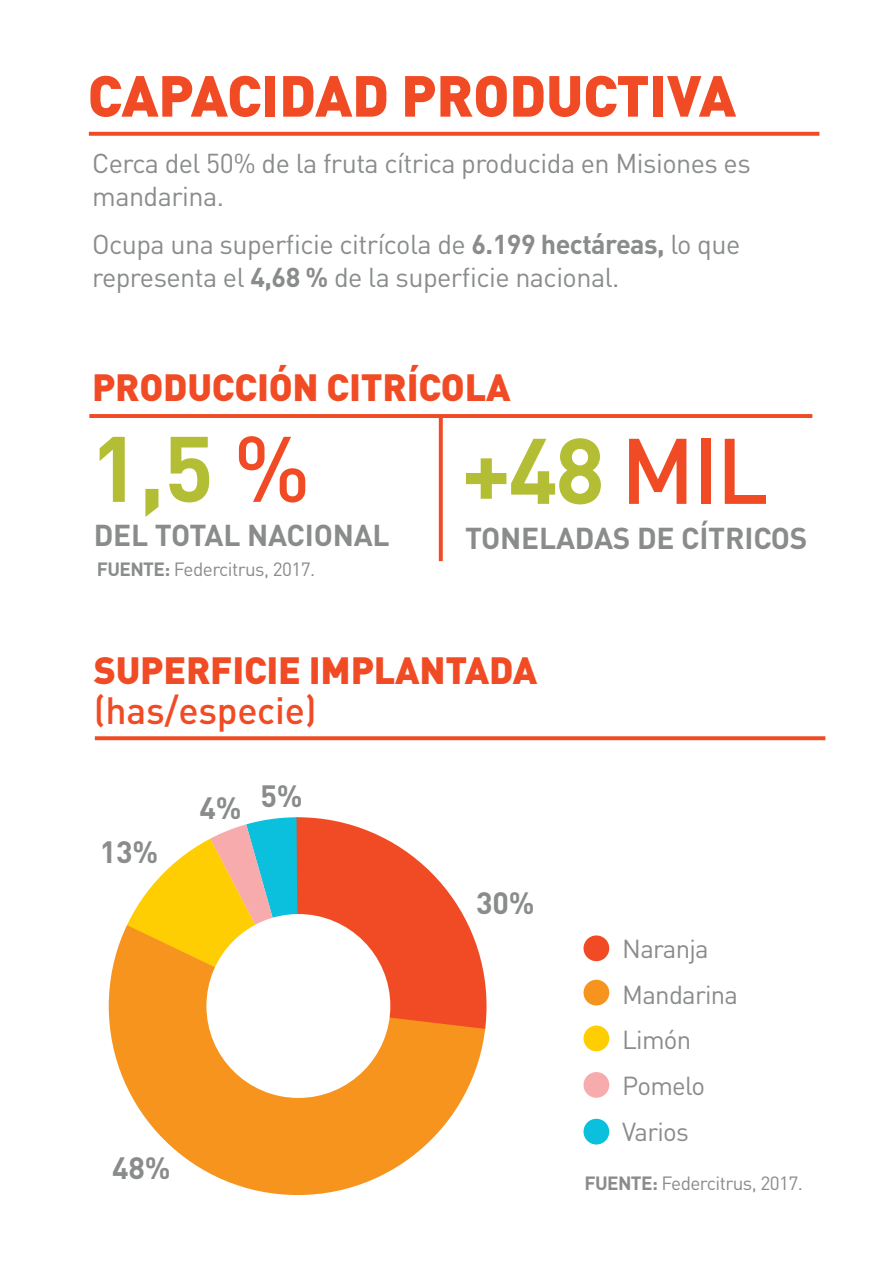
<style>
.page{position:relative;width:893px;height:1263px;background:#fff}
.page>*{position:absolute;margin:0;border:0;box-sizing:border-box;transform-origin:0 0}
.t1{font:700 91.35px "DIN Pro";color:#b4be35}
.t2{font:900 57px "DIN Pro";letter-spacing:-.005em;color:#f04b24}
.t3{font:900 37.5px "DIN Pro";letter-spacing:-.005em;color:#f04b24}
.t4{font:500 37.5px "DIN Pro";letter-spacing:-.005em;color:#f04b24}
.t5{font:700 30.45px "DIN Pro";color:#8a8c8c}
.t6{font:700 29.85px "DIN Pro";letter-spacing:-.005em;color:#8a8c8c}
.t7{font:27px/32.4px "DIN Pro";letter-spacing:-.02em;color:#8a8c8c}
.t8{font:25.8px/45.8px "DIN Pro";letter-spacing:-.03em;color:#8a8c8c}
.t9{font:18.9px "DIN Pro";letter-spacing:-.03em;color:#8a8c8c}
.s1{font-weight:700}
.s2{font-weight:500;color:#f04b24}
</style>
<div class="page">
<svg style="left:109px;top:954px;width:376px;height:241px;fill:#f7941e"></svg>
<svg style="left:116px;top:817px;width:371px;height:213px"></svg>
<hr style="left:89px;top:414px;width:723px;height:4px;background:#f04b24">
<svg style="left:439px;top:418px;width:4px;height:143px"></svg>
<svg style="left:89px;top:132px;width:730px;height:4px;background:#f05631"></svg>
<div style="left:583px;top:935px;width:26px;height:26px;background:#f04b24;border-radius:50%"></div>
<div style="left:583px;top:980px;width:26px;height:25px;background:#f7941e;border-radius:50%"></div>
<div style="left:583px;top:1025px;width:26px;height:26px;background:#ffce02;border-radius:50%"></div>
<div style="left:583px;top:1072px;width:26px;height:26px;background:#f8abad;border-radius:50%"></div>
<div style="left:583px;top:1119px;width:26px;height:25px;background:#0ac0dd;border-radius:50%"></div>
<svg style="left:95px;top:736px;width:730px;height:4px;background:#f15732"></svg>
<div style="left:206px;top:914px;width:184px;height:184px;background:#fff;border-radius:50%"></div>
<h2 class="t2" style="left:88px;top:57px;width:650px">CAPACIDAD PRODUCTIVA</h2>
<p class="t7" style="left:92px;top:146px;width:660px">Cerca del 50% de la fruta cítrica producida en Misiones es mandarina.</p>
<p class="t7" style="left:92px;top:227px;width:650px">Ocupa una superficie citrícola de <span class="s1">6.199 hectáreas,</span> lo que representa el <span class="s1">4,68 %</span> de la superficie nacional.</p>
<h3 class="t3" style="left:92px;top:361px;width:420px">PRODUCCIÓN CITRÍCOLA</h3>
<h1 class="t1" style="left:90px;top:407px;width:222px">1,5 <span class="s2">%</span></h1>
<p class="t6" style="left:94px;top:515px;width:297px">DEL TOTAL NACIONAL</p>
<p class="t9" style="left:97px;top:557px;width:220px"><span class="s1">FUENTE:</span> Federcitrus, 2017.</p>
<h1 class="t1" style="left:461px;top:409px;width:309px">+48 <span class="s2">MIL</span></h1>
<p class="t6" style="left:465px;top:518px;width:344px">TONELADAS DE CÍTRICOS</p>
<h3 class="t3" style="left:94px;top:645px;width:445px">SUPERFICIE IMPLANTADA</h3>
<h3 class="t4" style="left:94px;top:685px;width:224px">(has/especie)</h3>
<p class="t5" style="left:100px;top:831px;width:60px">13%</p>
<p class="t5" style="left:200px;top:781px;width:105px">4% 5%</p>
<p class="t5" style="left:112px;top:1147px;width:60px">48%</p>
<p class="t5" style="left:476px;top:882px;width:60px">30%</p>
<p class="t8" style="left:622px;top:925px;width:117px">Naranja<br>Mandarina<br>Limón<br>Pomelo<br>Varios</p>
<p class="t9" style="left:584px;top:1170px;width:220px"><span class="s1">FUENTE:</span> Federcitrus, 2017.</p>
</div>
